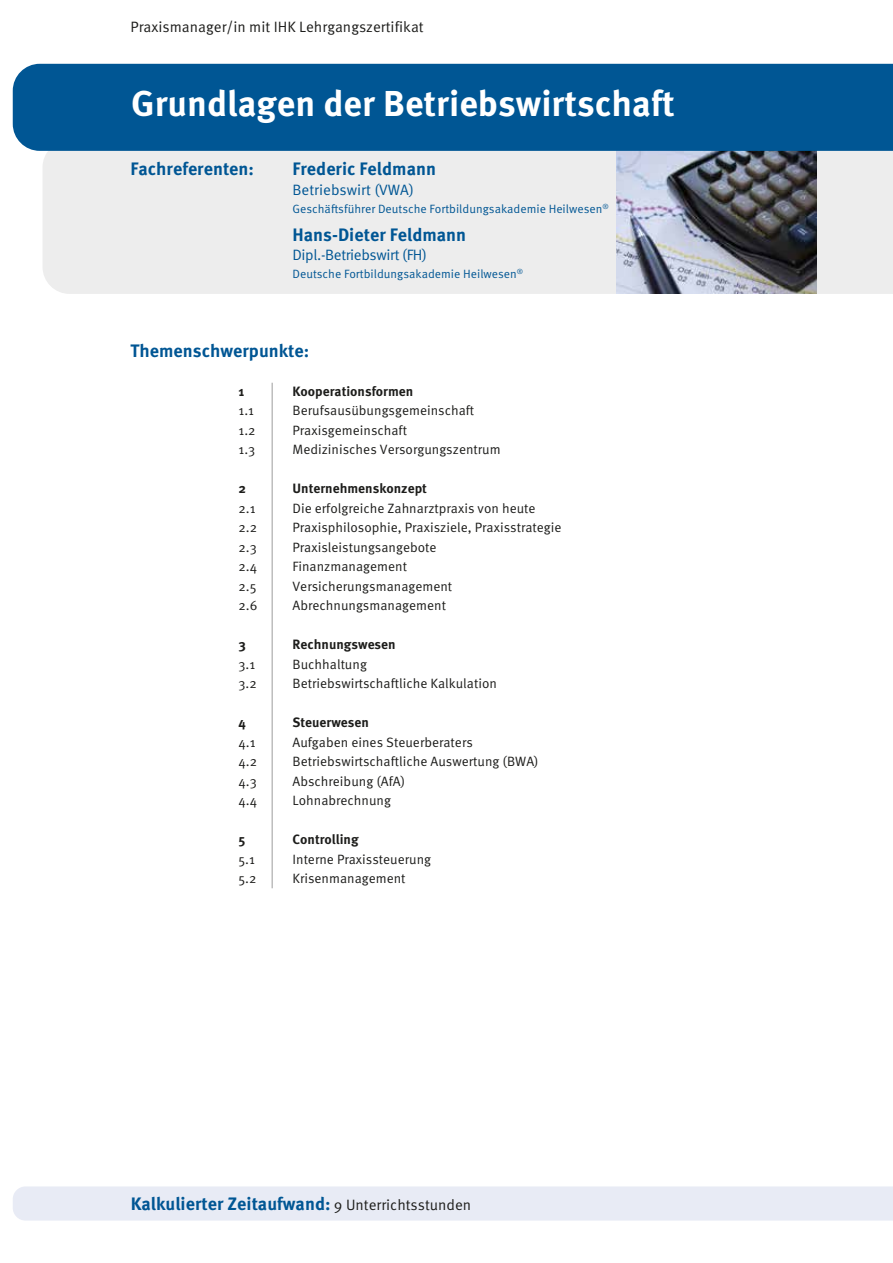
<style>
.page{position:relative;width:893px;height:1263px;background:#fff}
.page>*{position:absolute;margin:0;border:0;box-sizing:border-box;transform-origin:0 0}
.t1{font:700 36px "Meta OT";color:#fff}
.t2{font:700 18px "Meta OT";color:#005694}
.t3{font:15px "Meta OT Norm";color:#1d1d1b}
.t4{font:15px "Meta OT Norm";letter-spacing:-.025em;color:#005694}
.t5{font:15px "Meta OT Norm";color:#005694}
.t6{font:13.5px "Meta OT Norm";color:#1d1d1b}
.t7{font:700 13.5px "Meta OT";color:#1d1d1b}
.t8{font:12px "Meta OT Norm";color:#005694}
.s1{font-family:"Meta OT Norm";font-weight:400;font-size:15px;color:#1d1d1b}
</style>
<div class="page">
<div style="left:43px;top:151px;width:850px;height:143px;background:#ededed"></div>
<img style="left:617px;top:151px;width:199px;height:143px">
<div style="left:13px;top:64px;width:880px;height:87px;background:#005694"></div>
<div style="left:13px;top:1186px;width:880px;height:34px;background:#e8ebf5"></div>
<hr style="left:272px;top:383px;width:1px;height:505px;background:#9d9d9c">
<p class="t3" style="left:130px;top:18px;width:295px">Praxismanager/in mit IHK Lehrgangszertifikat</p>
<h1 class="t1" style="left:131px;top:81px;width:545px">Grundlagen der Betriebswirtschaft</h1>
<h2 class="t2" style="left:130px;top:157px;width:125px">Fachreferenten:</h2>
<h2 class="t2" style="left:292px;top:157px;width:145px">Frederic Feldmann</h2>
<p class="t5" style="left:292px;top:180px;width:123px">Betriebswirt (VWA)</p>
<p class="t8" style="left:292px;top:201px;width:318px">Geschäftsführer Deutsche Fortbildungsakademie Heilwesen<sup>®</sup></p>
<h2 class="t2" style="left:292px;top:223px;width:175px">Hans-Dieter Feldmann</h2>
<p class="t4" style="left:292px;top:246px;width:136px">Dipl.-Betriebswirt (FH)</p>
<p class="t8" style="left:292px;top:267px;width:232px">Deutsche Fortbildungsakademie Heilwesen<sup>®</sup></p>
<h2 class="t2" style="left:130px;top:339px;width:180px">Themenschwerpunkte:</h2>
<p class="t7" style="left:238px;top:382px;width:7px">1</p>
<p class="t7" style="left:292px;top:382px;width:122px">Kooperationsformen</p>
<p class="t6" style="left:238px;top:402px;width:17px">1.1</p>
<p class="t6" style="left:292px;top:402px;width:183px">Berufsausübungsgemeinschaft</p>
<p class="t6" style="left:238px;top:422px;width:19px">1.2</p>
<p class="t6" style="left:292px;top:422px;width:116px">Praxisgemeinschaft</p>
<p class="t6" style="left:238px;top:441px;width:18px">1.3</p>
<p class="t6" style="left:292px;top:441px;width:210px">Medizinisches Versorgungszentrum</p>
<p class="t7" style="left:238px;top:480px;width:9px">2</p>
<p class="t7" style="left:292px;top:480px;width:136px">Unternehmenskonzept</p>
<p class="t6" style="left:238px;top:500px;width:19px">2.1</p>
<p class="t6" style="left:292px;top:500px;width:245px">Die erfolgreiche Zahnarztpraxis von heute</p>
<p class="t6" style="left:238px;top:519px;width:20px">2.2</p>
<p class="t6" style="left:292px;top:519px;width:270px">Praxisphilosophie, Praxisziele, Praxisstrategie</p>
<p class="t6" style="left:238px;top:539px;width:20px">2.3</p>
<p class="t6" style="left:292px;top:539px;width:146px">Praxisleistungsangebote</p>
<p class="t6" style="left:238px;top:558px;width:20px">2.4</p>
<p class="t6" style="left:292px;top:558px;width:116px">Finanzmanagement</p>
<p class="t6" style="left:238px;top:578px;width:20px">2.5</p>
<p class="t6" style="left:292px;top:578px;width:161px">Versicherungsmanagement</p>
<p class="t6" style="left:238px;top:597px;width:21px">2.6</p>
<p class="t6" style="left:292px;top:597px;width:155px">Abrechnungsmanagement</p>
<p class="t7" style="left:238px;top:636px;width:9px">3</p>
<p class="t7" style="left:292px;top:636px;width:105px">Rechnungswesen</p>
<p class="t6" style="left:238px;top:656px;width:18px">3.1</p>
<p class="t6" style="left:292px;top:656px;width:76px">Buchhaltung</p>
<p class="t6" style="left:238px;top:675px;width:20px">3.2</p>
<p class="t6" style="left:292px;top:675px;width:206px">Betriebswirtschaftliche Kalkulation</p>
<p class="t7" style="left:238px;top:714px;width:9px">4</p>
<p class="t7" style="left:292px;top:714px;width:78px">Steuerwesen</p>
<p class="t6" style="left:238px;top:734px;width:19px">4.1</p>
<p class="t6" style="left:292px;top:734px;width:182px">Aufgaben eines Steuerberaters</p>
<p class="t6" style="left:238px;top:753px;width:20px">4.2</p>
<p class="t6" style="left:292px;top:753px;width:248px">Betriebswirtschaftliche Auswertung (BWA)</p>
<p class="t6" style="left:238px;top:773px;width:20px">4.3</p>
<p class="t6" style="left:292px;top:773px;width:114px">Abschreibung (AfA)</p>
<p class="t6" style="left:238px;top:792px;width:20px">4.4</p>
<p class="t6" style="left:292px;top:792px;width:100px">Lohnabrechnung</p>
<p class="t7" style="left:238px;top:831px;width:9px">5</p>
<p class="t7" style="left:292px;top:831px;width:68px">Controlling</p>
<p class="t6" style="left:238px;top:851px;width:18px">5.1</p>
<p class="t6" style="left:292px;top:851px;width:140px">Interne Praxissteuerung</p>
<p class="t6" style="left:238px;top:870px;width:20px">5.2</p>
<p class="t6" style="left:292px;top:870px;width:115px">Krisenmanagement</p>
<h2 class="t2" style="left:131px;top:1192px;width:342px">Kalkulierter Zeitaufwand: <span class="s1">9 Unterrichtsstunden</span></h2>
</div>
